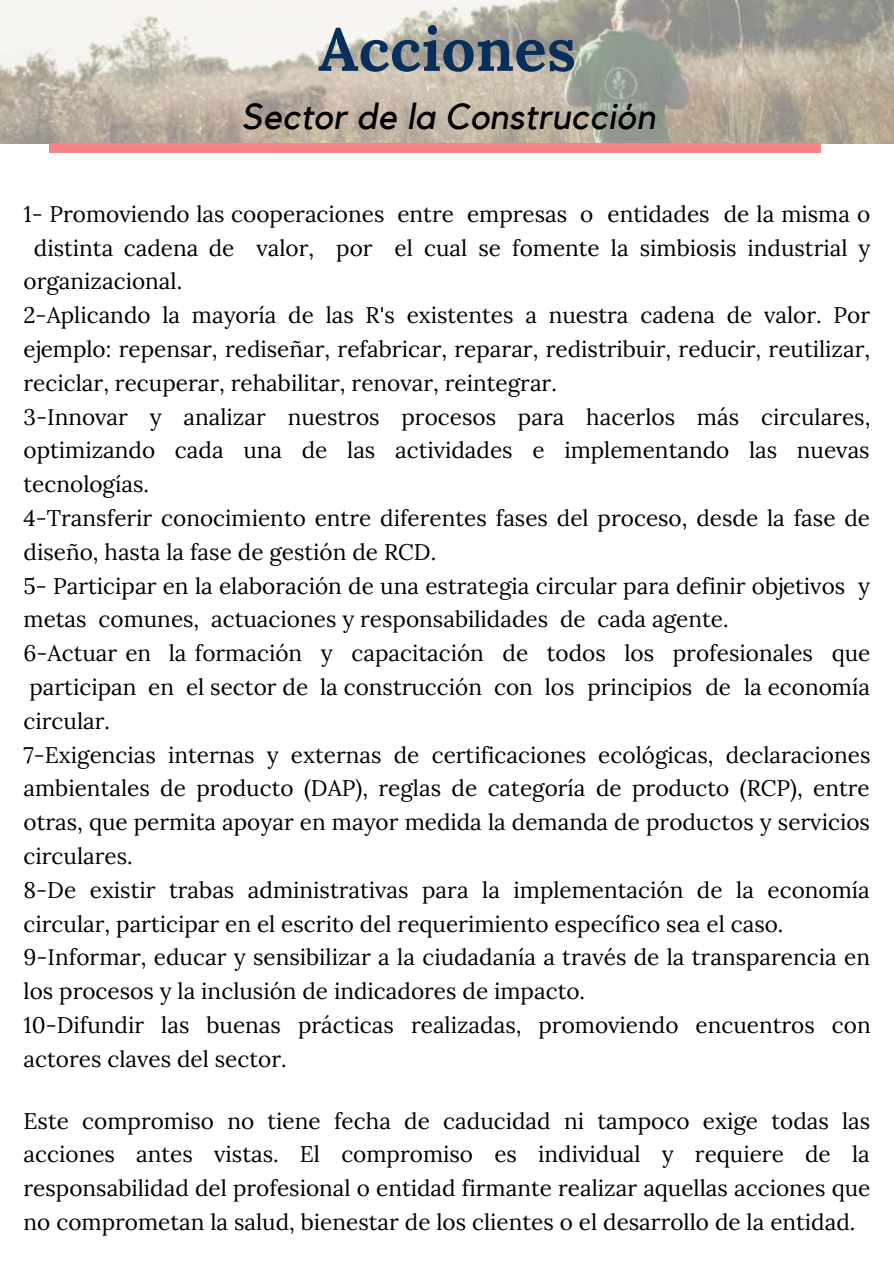
<style>
.page{position:relative;width:894px;height:1264px;background:#fff}
.page>*{position:absolute;margin:0;border:0;box-sizing:border-box;transform-origin:0 0}
.t1{font:700 60px "Lora";letter-spacing:.005em;color:#082e5a}
.t2{font:italic 36px "Kollektif";letter-spacing:.01em;color:#000}
.t3{font:22.5px/33.8px "Lora";color:#000;text-align:justify}
</style>
<div class="page">
<img style="left:0;top:0;width:893px;height:143px">
<div style="left:49px;top:143px;width:771px;height:9px;background:#f88488"></div>
<h1 class="t1" style="left:318px;top:10px;width:259px">Acciones</h1>
<h2 class="t2" style="left:241px;top:99px;width:415px">Sector de la Construcción</h2>
<p class="t3" style="left:24px;top:197px;width:848px">1- Promoviendo las cooperaciones entre empresas o entidades de la misma o</p>
<p class="t3" style="left:34px;top:230px;width:837px">distinta cadena de valor, por el cual se fomente la simbiosis industrial y</p>
<p class="t3" style="left:24px;top:264px;width:160px">organizacional.</p>
<p class="t3" style="left:24px;top:298px;width:847px">2-Aplicando la mayoría de las R's existentes a nuestra cadena de valor. Por</p>
<p class="t3" style="left:24px;top:332px;width:847px">ejemplo: repensar, rediseñar, refabricar, reparar, redistribuir, reducir, reutilizar,</p>
<p class="t3" style="left:24px;top:366px;width:534px">reciclar, recuperar, rehabilitar, renovar, reintegrar.</p>
<p class="t3" style="left:24px;top:399px;width:848px">3-Innovar y analizar nuestros procesos para hacerlos más circulares,</p>
<p class="t3" style="left:24px;top:433px;width:847px">optimizando cada una de las actividades e implementando las nuevas</p>
<p class="t3" style="left:24px;top:467px;width:127px">tecnologías.</p>
<p class="t3" style="left:24px;top:501px;width:847px">4-Transferir conocimiento entre diferentes fases del proceso, desde la fase de</p>
<p class="t3" style="left:24px;top:534px;width:414px">diseño, hasta la fase de gestión de RCD.</p>
<p class="t3" style="left:24px;top:568px;width:847px">5- Participar en la elaboración de una estrategia circular para definir objetivos y</p>
<p class="t3" style="left:24px;top:602px;width:706px">metas comunes, actuaciones y responsabilidades de cada agente.</p>
<p class="t3" style="left:24px;top:636px;width:848px">6-Actuar en la formación y capacitación de todos los profesionales que</p>
<p class="t3" style="left:29px;top:670px;width:841px">participan en el sector de la construcción con los principios de la economía</p>
<p class="t3" style="left:24px;top:703px;width:88px">circular.</p>
<p class="t3" style="left:24px;top:737px;width:848px">7-Exigencias internas y externas de certificaciones ecológicas, declaraciones</p>
<p class="t3" style="left:24px;top:771px;width:847px">ambientales de producto (DAP), reglas de categoría de producto (RCP), entre</p>
<p class="t3" style="left:24px;top:805px;width:847px">otras, que permita apoyar en mayor medida la demanda de productos y servicios</p>
<p class="t3" style="left:24px;top:838px;width:111px">circulares.</p>
<p class="t3" style="left:24px;top:872px;width:847px">8-De existir trabas administrativas para la implementación de la economía</p>
<p class="t3" style="left:24px;top:906px;width:761px">circular, participar en el escrito del requerimiento específico sea el caso.</p>
<p class="t3" style="left:24px;top:940px;width:847px">9-Informar, educar y sensibilizar a la ciudadanía a través de la transparencia en</p>
<p class="t3" style="left:24px;top:974px;width:563px">los procesos y la inclusión de indicadores de impacto.</p>
<p class="t3" style="left:24px;top:1007px;width:848px">10-Difundir las buenas prácticas realizadas, promoviendo encuentros con</p>
<p class="t3" style="left:24px;top:1041px;width:264px">actores claves del sector.</p>
<p class="t3" style="left:24px;top:1103px;width:848px">Este compromiso no tiene fecha de caducidad ni tampoco exige todas las acciones antes vistas. El compromiso es individual y requiere de la responsabilidad del profesional o entidad firmante realizar aquellas acciones que no comprometan la salud, bienestar de los clientes o el desarrollo de la entidad.</p>
</div>
